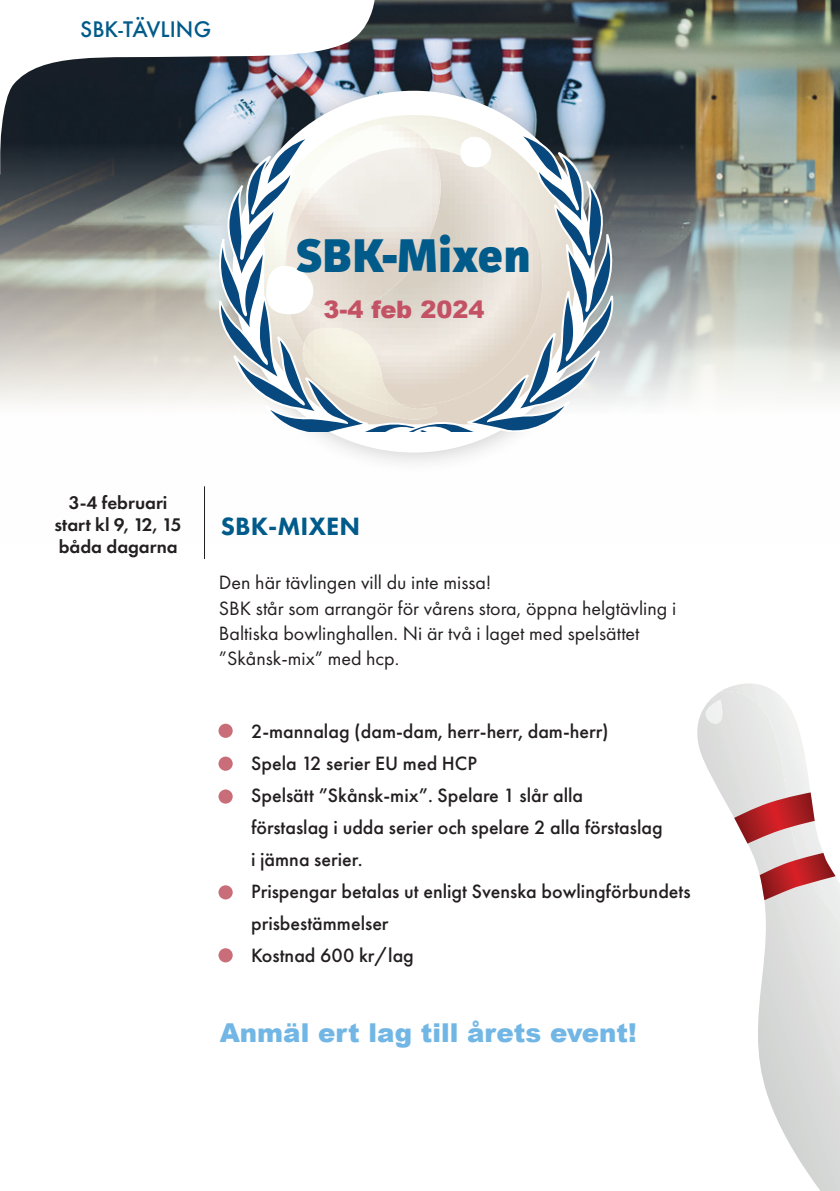
<style>
.page{position:relative;width:840px;height:1191px;background:#fff}
.page>*{position:absolute;margin:0;border:0;box-sizing:border-box;transform-origin:0 0}
.t1{font:800 47.4px "Facit";color:#005b8a}
.t2{font:900 26px "Arial";color:#71b6e4}
.t3{font:800 26px "Futura PT";color:#005b8a}
.t4{font:900 24px "Arial";color:#c35265}
.t5{font:500 20.8px "Futura";color:#005b8a}
.t6{font:500 20px/32px "Futura PT";color:#231f20}
.t7{font:20px/25.4px "Futura PT";color:#231f20}
.t8{font:600 19px/22px "Futura PT";color:#231f20}
</style>
<div class="page">
<img style="left:0;top:0;width:839px;height:404px">
<hr style="left:204px;top:486px;width:1px;height:73px;background:#231f20">
<div style="left:212px;top:70px;width:405px;height:405px;background:#231f20;opacity:.23"></div>
<div style="left:232px;top:91px;width:362px;height:361px;background:#fff;border-radius:50%"></div>
<svg style="left:0;top:0;width:374px;height:153px"></svg>
<img style="left:264px;top:115px;width:310px;height:18px">
<img style="left:284px;top:124px;width:147px;height:9px">
<svg style="left:219px;top:133px;width:394px;height:298px"></svg>
<div style="left:218px;top:723px;width:14px;height:15px;background:#c96e78;border-radius:50%"></div>
<div style="left:218px;top:948px;width:14px;height:14px;background:#c96e78;border-radius:50%"></div>
<div style="left:218px;top:756px;width:14px;height:14px;background:#c96e78;border-radius:50%"></div>
<div style="left:218px;top:885px;width:14px;height:14px;background:#c96e78;border-radius:50%"></div>
<div style="left:218px;top:789px;width:14px;height:14px;background:#c96e78;border-radius:50%"></div>
<svg style="left:697px;top:692px;width:142px;height:499px"></svg>
<svg style="left:704px;top:699px;width:16px;height:26px"></svg>
<img style="left:720px;top:683px;width:119px;height:237px">
<svg style="left:759px;top:853px;width:76px;height:47px;background:#c98082"></svg>
<svg style="left:733px;top:792px;width:81px;height:51px;background:#c87a7c"></svg>
<p class="t5" style="left:80px;top:15px;width:132px">SBK-TÄVLING</p>
<p class="t1" style="left:296px;top:226px;width:236px">SBK-Mixen</p>
<p class="t4" style="left:323px;top:292px;width:162px">3-4 feb 2024</p>
<p class="t8" style="left:69px;top:491px;width:100px">3-4 februari</p>
<p class="t8" style="left:55px;top:513px;width:128px">start kl 9, 12, 15 båda dagarna</p>
<p class="t3" style="left:221px;top:510px;width:140px">SBK-MIXEN</p>
<p class="t7" style="left:219px;top:570px;width:458px">Den här tävlingen vill du inte missa!<br>SBK står som arrangör för vårens stora, öppna helgtävling i</p>
<p class="t7" style="left:219px;top:620px;width:422px">Baltiska bowlinghallen. Ni är två i laget med spelsättet</p>
<p class="t7" style="left:219px;top:646px;width:182px">”Skånsk-mix” med hcp.</p>
<p class="t6" style="left:251px;top:715px;width:359px">2-mannalag (dam-dam, herr-herr, dam-herr)<br>Spela 12 serier EU med HCP<br>Spelsätt ”Skånsk-mix”. Spelare 1 slår alla</p>
<p class="t6" style="left:251px;top:811px;width:413px">förstaslag i udda serier och spelare 2 alla förstaslag</p>
<p class="t6" style="left:251px;top:843px;width:441px">i jämna serier.<br>Prispengar betalas ut enligt Svenska bowlingförbundets</p>
<p class="t6" style="left:251px;top:907px;width:164px">prisbestämmelser<br>Kostnad 600 kr/lag</p>
<p class="t2" style="left:219px;top:1014px;width:418px">Anmäl ert lag till årets event!</p>
</div>
